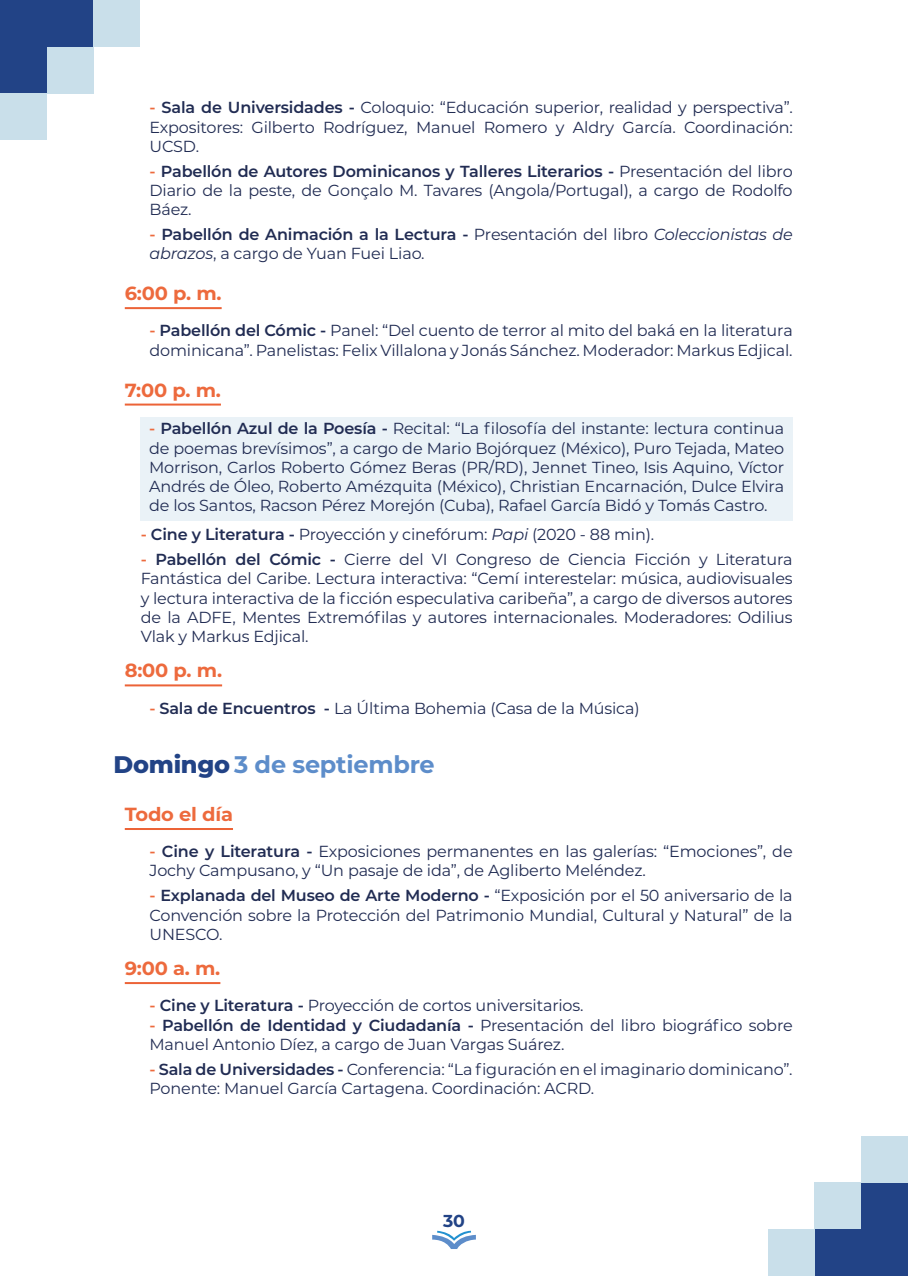
<style>
.page{position:relative;width:908px;height:1276px;background:#fff}
.page>*{position:absolute;margin:0;border:0;box-sizing:border-box;transform-origin:0 0}
.t1{font:700 24px "Montserrat";letter-spacing:-.01em;color:#5d8dca}
.t2{font:700 19px "Montserrat";letter-spacing:-.01em;color:#ed6a3d}
.t3{font:700 17.2px "Montserrat";color:#224386}
.t4{font:16px/19.2px "Montserrat";letter-spacing:-.01em;color:#212c53;text-align:justify}
.s1{font-weight:600;color:#ed6a3d}
.s2{font-weight:600}
.s3{font-style:italic}
.s4{font-weight:800;color:#224386}
</style>
<div class="page">
<div style="left:47px;top:0;width:46px;height:47px;background:#224386"></div>
<div style="left:814px;top:1229px;width:46px;height:47px;background:#224386"></div>
<div style="left:93px;top:0;width:47px;height:47px;background:#c9dfea"></div>
<div style="left:767px;top:1229px;width:47px;height:47px;background:#c9dfea"></div>
<div style="left:0;top:47px;width:47px;height:46px;background:#224386"></div>
<div style="left:860px;top:1182px;width:47px;height:47px;background:#224386"></div>
<div style="left:47px;top:47px;width:46px;height:46px;background:#c9dfea"></div>
<div style="left:814px;top:1182px;width:46px;height:47px;background:#c9dfea"></div>
<div style="left:0;top:93px;width:47px;height:47px;background:#c9dfea"></div>
<div style="left:860px;top:1136px;width:47px;height:46px;background:#c9dfea"></div>
<div style="left:0;top:0;width:47px;height:47px;background:#224386"></div>
<div style="left:860px;top:1229px;width:47px;height:47px;background:#224386"></div>
<svg style="left:432px;top:1230px;width:43px;height:19px"></svg>
<hr style="left:125px;top:307px;width:96px;height:2px;background:#ec6337">
<hr style="left:125px;top:403px;width:96px;height:2px;background:#ec6337">
<hr style="left:125px;top:684px;width:97px;height:2px;background:#ec6337">
<hr style="left:125px;top:828px;width:108px;height:2px;background:#ec6337">
<hr style="left:125px;top:982px;width:95px;height:2px;background:#ec6337">
<div style="left:141px;top:417px;width:651px;height:104px;background:#eaf2f7"></div>
<p class="t4" style="left:149px;top:97px;width:644px"><span class="s1">-</span> <span class="s2">Sala de Universidades -</span> Coloquio: “Educación superior, realidad y perspectiva”.<br>Expositores: Gilberto Rodríguez, Manuel Romero y Aldry García. Coordinación:<br>UCSD.</p>
<p class="t4" style="left:149px;top:161px;width:644px"><span class="s1">-</span> <span class="s2">Pabellón de Autores Dominicanos y Talleres Literarios -</span> Presentación del libro Diario de la peste, de Gonçalo M. Tavares (Angola/Portugal), a cargo de Rodolfo Báez.</p>
<p class="t4" style="left:149px;top:224px;width:644px"><span class="s1">-</span> <span class="s2">Pabellón de Animación a la Lectura -</span> Presentación del libro <span class="s3">Coleccionistas de abrazos</span>, a cargo de Yuan Fuei Liao.</p>
<p class="t2" style="left:125px;top:280px;width:98px">6:00 p. m.</p>
<p class="t4" style="left:149px;top:320px;width:644px"><span class="s1">-</span> <span class="s2">Pabellón del Cómic -</span> Panel: “Del cuento de terror al mito del baká en la literatura dominicana”. Panelistas: Felix Villalona y Jonás Sánchez. Moderador: Markus Edjical.</p>
<p class="t2" style="left:125px;top:376px;width:98px">7:00 p. m.</p>
<p class="t4" style="left:149px;top:418px;width:636px"><span class="s1">-</span> <span class="s2">Pabellón Azul de la Poesía -</span> Recital: “La filosofía del instante: lectura continua de poemas brevísimos”, a cargo de Mario Bojórquez (México), Puro Tejada, Mateo Morrison, Carlos Roberto Gómez Beras (PR/RD), Jennet Tineo, Isis Aquino, Víctor Andrés de Óleo, Roberto Amézquita (México), Christian Encarnación, Dulce Elvira de los Santos, Racson Pérez Morejón (Cuba), Rafael García Bidó y Tomás Castro.</p>
<p class="t4" style="left:141px;top:524px;width:515px"><span class="s1">-</span> <span class="s2">Cine y Literatura -</span> Proyección y cinefórum: <span class="s3">Papi</span> (2020 - 88 min).</p>
<p class="t4" style="left:141px;top:549px;width:653px"><span class="s1">-</span> <span class="s2">Pabellón del Cómic -</span> Cierre del VI Congreso de Ciencia Ficción y Literatura Fantástica del Caribe. Lectura interactiva: “Cemí interestelar: música, audiovisuales y lectura interactiva de la ficción especulativa caribeña”, a cargo de diversos autores de la ADFE, Mentes Extremófilas y autores internacionales. Moderadores: Odilius Vlak y Markus Edjical.</p>
<p class="t2" style="left:125px;top:657px;width:99px">8:00 p. m.</p>
<p class="t4" style="left:149px;top:698px;width:491px"><span class="s1">-</span> <span class="s2">Sala de Encuentros -</span> La Última Bohemia (Casa de la Música)</p>
<h1 class="t1" style="left:113px;top:747px;width:322px"><span class="s4">Domingo</span> 3 de septiembre</h1>
<p class="t2" style="left:125px;top:800px;width:110px">Todo el día</p>
<p class="t4" style="left:149px;top:841px;width:644px"><span class="s1">-</span> <span class="s2">Cine y Literatura -</span> Exposiciones permanentes en las galerías: “Emociones”, de<br>Jochy Campusano, y “Un pasaje de ida”, de Agliberto Meléndez.</p>
<p class="t4" style="left:149px;top:885px;width:644px"><span class="s1">-</span> <span class="s2">Explanada del Museo de Arte Moderno -</span> “Exposición por el 50 aniversario de la Convención sobre la Protección del Patrimonio Mundial, Cultural y Natural” de la UNESCO.</p>
<p class="t2" style="left:125px;top:954px;width:97px">9:00 a. m.</p>
<p class="t4" style="left:149px;top:995px;width:435px"><span class="s1">-</span> <span class="s2">Cine y Literatura -</span> Proyección de cortos universitarios.</p>
<p class="t4" style="left:149px;top:1014px;width:644px"><span class="s1">-</span> <span class="s2">Pabellón de Identidad y Ciudadanía -</span> Presentación del libro biográfico sobre<br>Manuel Antonio Díez, a cargo de Juan Vargas Suárez.</p>
<p class="t4" style="left:149px;top:1058px;width:644px"><span class="s1">-</span> <span class="s2">Sala de Universidades -</span> Conferencia: “La figuración en el imaginario dominicano”.<br>Ponente: Manuel García Cartagena. Coordinación: ACRD.</p>
<p class="t3" style="left:443px;top:1208px;width:23px">30</p>
</div>
